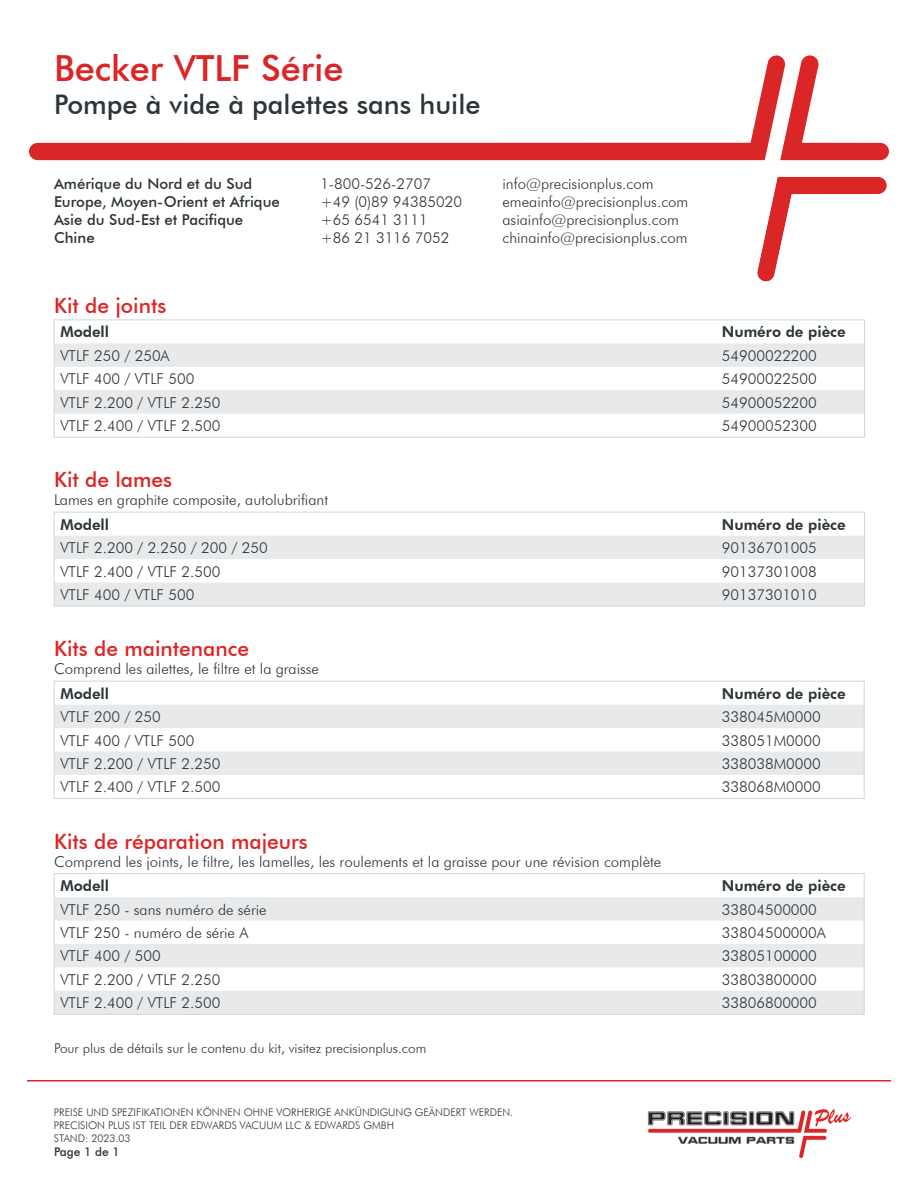
<style>
.page{position:relative;width:918px;height:1188px;background:#fff}
.page>*{position:absolute;margin:0;border:0;box-sizing:border-box;transform-origin:0 0}
.t1{font:500 36px "Futura BT";color:#dc2526}
.t2{font:500 27px "Futura BT";color:#2c3539}
.t3{font:500 21px "Futura BT";color:#dc2526}
.t4{font:300 15px "Futura BT";color:#2c3539}
.t5{font:500 15px "Futura BT";color:#2c3539}
.t6{font:800 15px "Futura BT";color:#2c3539}
.t7{font:300 13.5px "Futura BT";color:#2c3539}
.t8{font:500 12px "Futura BT";color:#2c3539}
.t9{font:300 10.5px "Futura BT";color:#312f30}
</style>
<div class="page">
<svg style="left:56px;top:343px;width:807px;height:71px;fill:#e8e9eb"></svg>
<div style="left:54px;top:320px;width:811px;height:117px;border:1px solid #d2d4d7"></div>
<svg style="left:56px;top:536px;width:807px;height:68px;fill:#e8e9eb"></svg>
<div style="left:54px;top:512px;width:811px;height:94px;border:1px solid #d2d4d7"></div>
<svg style="left:56px;top:705px;width:806px;height:70px;fill:#e8e9eb"></svg>
<div style="left:54px;top:681px;width:810px;height:118px;border:1px solid #d2d4d7"></div>
<svg style="left:56px;top:897px;width:806px;height:116px;fill:#e8e9eb"></svg>
<div style="left:54px;top:873px;width:810px;height:142px;border:1px solid #d2d4d7"></div>
<svg style="left:36px;top:160px;width:846px;height:1px"></svg>
<svg style="left:29px;top:55px;width:751px;height:105px"></svg>
<svg style="left:780px;top:55px;width:109px;height:105px"></svg>
<svg style="left:757px;top:176px;width:130px;height:106px"></svg>
<img style="left:647px;top:1109px;width:205px;height:50px">
<hr style="left:27px;top:1080px;width:864px;height:2px;background:#dc2526">
<p class="t1" style="left:54px;top:47px;width:291px">Becker VTLF Série</p>
<p class="t2" style="left:54px;top:88px;width:428px">Pompe à vide à palettes sans huile</p>
<p class="t5" style="left:54px;top:174px;width:200px">Amérique du Nord et du Sud</p>
<p class="t5" style="left:54px;top:192px;width:227px">Europe, Moyen-Orient et Afrique</p>
<p class="t5" style="left:54px;top:210px;width:191px">Asie du Sud-Est et Pacifique</p>
<p class="t5" style="left:54px;top:229px;width:42px">Chine</p>
<p class="t4" style="left:320px;top:175px;width:112px">1-800-526-2707</p>
<p class="t4" style="left:320px;top:193px;width:143px">+49 (0)89 94385020</p>
<p class="t4" style="left:320px;top:211px;width:109px">+65 6541 3111</p>
<p class="t4" style="left:320px;top:229px;width:131px">+86 21 3116 7052</p>
<p class="t4" style="left:503px;top:175px;width:153px">info@precisionplus.com</p>
<p class="t4" style="left:503px;top:193px;width:187px">emeainfo@precisionplus.com</p>
<p class="t4" style="left:503px;top:211px;width:178px">asiainfo@precisionplus.com</p>
<p class="t4" style="left:503px;top:229px;width:187px">chinainfo@precisionplus.com</p>
<p class="t3" style="left:54px;top:293px;width:114px">Kit de joints</p>
<p class="t6" style="left:60px;top:323px;width:50px">Modell</p>
<p class="t6" style="left:722px;top:323px;width:125px">Numéro de pièce</p>
<p class="t4" style="left:60px;top:346px;width:111px">VTLF 250 / 250A</p>
<p class="t4" style="left:722px;top:346px;width:97px">54900022200</p>
<p class="t4" style="left:60px;top:370px;width:136px">VTLF 400 / VTLF 500</p>
<p class="t4" style="left:722px;top:370px;width:97px">54900022500</p>
<p class="t4" style="left:60px;top:393px;width:161px">VTLF 2.200 / VTLF 2.250</p>
<p class="t4" style="left:722px;top:393px;width:97px">54900052200</p>
<p class="t4" style="left:60px;top:417px;width:161px">VTLF 2.400 / VTLF 2.500</p>
<p class="t4" style="left:722px;top:417px;width:97px">54900052300</p>
<p class="t3" style="left:54px;top:467px;width:120px">Kit de lames</p>
<p class="t6" style="left:60px;top:515px;width:50px">Modell</p>
<p class="t6" style="left:722px;top:515px;width:125px">Numéro de pièce</p>
<p class="t4" style="left:60px;top:539px;width:209px">VTLF 2.200 / 2.250 / 200 / 250</p>
<p class="t4" style="left:722px;top:539px;width:97px">90136701005</p>
<p class="t4" style="left:60px;top:562px;width:161px">VTLF 2.400 / VTLF 2.500</p>
<p class="t4" style="left:722px;top:562px;width:97px">90137301008</p>
<p class="t4" style="left:60px;top:585px;width:136px">VTLF 400 / VTLF 500</p>
<p class="t4" style="left:722px;top:585px;width:97px">90137301010</p>
<p class="t4" style="left:54px;top:491px;width:276px">Lames en graphite composite, autolubrifiant</p>
<p class="t3" style="left:54px;top:636px;width:197px">Kits de maintenance</p>
<p class="t6" style="left:60px;top:684px;width:50px">Modell</p>
<p class="t6" style="left:722px;top:684px;width:125px">Numéro de pièce</p>
<p class="t4" style="left:60px;top:708px;width:102px">VTLF 200 / 250</p>
<p class="t4" style="left:722px;top:708px;width:100px">338045M0000</p>
<p class="t4" style="left:60px;top:731px;width:136px">VTLF 400 / VTLF 500</p>
<p class="t4" style="left:722px;top:731px;width:100px">338051M0000</p>
<p class="t4" style="left:60px;top:754px;width:161px">VTLF 2.200 / VTLF 2.250</p>
<p class="t4" style="left:722px;top:754px;width:100px">338038M0000</p>
<p class="t4" style="left:60px;top:778px;width:161px">VTLF 2.400 / VTLF 2.500</p>
<p class="t4" style="left:722px;top:778px;width:100px">338068M0000</p>
<p class="t4" style="left:54px;top:660px;width:267px">Comprend les ailettes, le filtre et la graisse</p>
<p class="t3" style="left:54px;top:828px;width:255px">Kits de réparation majeurs</p>
<p class="t6" style="left:60px;top:877px;width:50px">Modell</p>
<p class="t6" style="left:722px;top:877px;width:125px">Numéro de pièce</p>
<p class="t4" style="left:60px;top:900px;width:208px">VTLF 250 - sans numéro de série</p>
<p class="t4" style="left:722px;top:900px;width:97px">33804500000</p>
<p class="t4" style="left:60px;top:924px;width:189px">VTLF 250 - numéro de série A</p>
<p class="t4" style="left:722px;top:924px;width:105px">33804500000A</p>
<p class="t4" style="left:60px;top:947px;width:102px">VTLF 400 / 500</p>
<p class="t4" style="left:722px;top:947px;width:97px">33805100000</p>
<p class="t4" style="left:60px;top:970px;width:161px">VTLF 2.200 / VTLF 2.250</p>
<p class="t4" style="left:722px;top:970px;width:97px">33803800000</p>
<p class="t4" style="left:60px;top:994px;width:161px">VTLF 2.400 / VTLF 2.500</p>
<p class="t4" style="left:722px;top:994px;width:97px">33806800000</p>
<p class="t4" style="left:54px;top:852px;width:609px">Comprend les joints, le filtre, les lamelles, les roulements et la graisse pour une révision complète</p>
<p class="t7" style="left:54px;top:1040px;width:374px">Pour plus de détails sur le contenu du kit, visitez precisionplus.com</p>
<p class="t9" style="left:54px;top:1106px;width:460px">PREISE UND SPEZIFIKATIONEN KÖNNEN OHNE VORHERIGE ANKÜNDIGUNG GEÄNDERT WERDEN.</p>
<p class="t9" style="left:54px;top:1119px;width:342px">PRECISION PLUS IST TEIL DER EDWARDS VACUUM LLC &amp; EDWARDS GMBH</p>
<p class="t9" style="left:54px;top:1132px;width:78px">STAND: 2023.03</p>
<p class="t8" style="left:54px;top:1145px;width:67px">Page 1 de 1</p>
</div>
